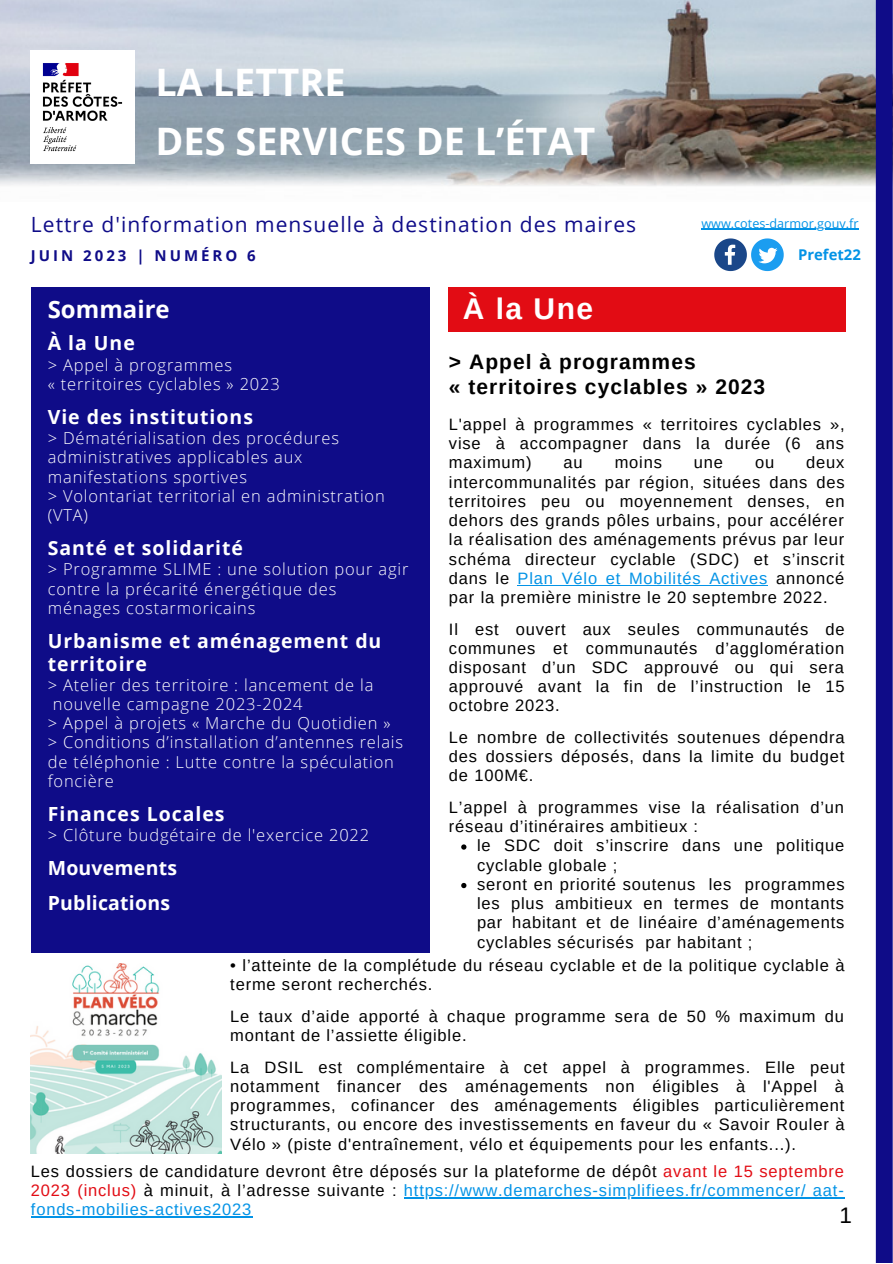
<style>
.page{position:relative;width:893px;height:1264px;background:#fff}
.page>*{position:absolute;margin:0;border:0;box-sizing:border-box;transform-origin:0 0}
.t1{font:700 37.8px "Open Sans";color:#fff}
.t2{font:700 30px "Arimo";color:#fff}
.t3{font:700 24px "Open Sans";color:#fff}
.t4{font:22.5px "Arimo";color:#000}
.t5{font:21px "Open Sans";letter-spacing:.05em;color:#0f0c88}
.t6{font:700 21px "Arimo";letter-spacing:.05em;color:#000}
.t7{font:700 19.5px/22.8px "Open Sans";letter-spacing:.05em;color:#fff}
.t8{font:700 19.5px "Open Sans";letter-spacing:.01em;color:#fff}
.t9{font:16.5px/19.2px "Arimo";letter-spacing:.05em;color:#000;text-align:justify}
.t10{font:300 16.5px/19.2px "Open Sans";letter-spacing:.05em;color:#fff}
.t11{font:700 15px "Open Sans";letter-spacing:.2em;color:#0f0c88}
.t12{font:700 14.85px "Open Sans";color:#0393e6}
.t13{font:12.6px "Open Sans";color:#0393e6}
.s1{color:#0393e6}
.s2{color:#e20c14}
</style>
<div class="page">
<div style="left:31px;top:287px;width:398px;height:665px;background:#0f0c88"></div>
<img style="left:0;top:0;width:875px;height:186px">
<svg style="left:714px;top:238px;width:69px;height:33px"></svg>
<img style="left:31px;top:51px;width:103px;height:112px">
<div style="left:875px;top:0;width:17px;height:1262px;background:#0f0c88"></div>
<div style="left:449px;top:287px;width:396px;height:44px;background:#e20c14"></div>
<img style="left:31px;top:963px;width:190px;height:190px">
<hr style="left:701px;top:229px;width:157px;height:1px;background:#0393e6">
<svg style="left:461px;top:844px;width:5px;height:5px"></svg>
<svg style="left:461px;top:882px;width:5px;height:6px"></svg>
<hr style="left:517px;top:584px;width:251px;height:1px;background:#0393e6">
<hr style="left:404px;top:1196px;width:440px;height:2px;background:#0393e6">
<hr style="left:31px;top:1216px;width:221px;height:1px;background:#0393e6">
<p class="t1" style="left:155px;top:56px;width:191px">LA LETTRE</p>
<p class="t1" style="left:155px;top:115px;width:441px">DES SERVICES DE L’ÉTAT</p>
<p class="t5" style="left:31px;top:209px;width:606px">Lettre d'information mensuelle à destination des maires</p>
<p class="t11" style="left:31px;top:245px;width:226px">JUIN 2023 | NUMÉRO 6</p>
<p class="t3" style="left:48px;top:292px;width:123px">Sommaire</p>
<p class="t2" style="left:462px;top:292px;width:132px">À la Une</p>
<p class="t13" style="left:701px;top:214px;width:158px">www.cotes-darmor.gouv.fr</p>
<p class="t12" style="left:798px;top:244px;width:64px">Prefet22</p>
<p class="t7" style="left:48px;top:331px;width:89px">À la Une</p>
<p class="t10" style="left:48px;top:354px;width:186px">&gt; Appel à programmes</p>
<p class="t10" style="left:48px;top:374px;width:233px">« territoires cyclables » 2023</p>
<p class="t7" style="left:48px;top:405px;width:207px">Vie des institutions</p>
<p class="t10" style="left:48px;top:428px;width:293px">&gt; Dématérialisation des procédures administratives applicables aux manifestations sportives</p>
<p class="t10" style="left:48px;top:486px;width:338px">&gt; Volontariat territorial en administration (VTA)</p>
<p class="t7" style="left:48px;top:536px;width:197px">Santé et solidarité</p>
<p class="t10" style="left:48px;top:559px;width:362px">&gt; Programme SLIME : une solution pour agir contre la précarité énergétique des ménages costarmoricains</p>
<p class="t7" style="left:48px;top:629px;width:335px">Urbanisme et aménagement du territoire</p>
<p class="t10" style="left:53px;top:674px;width:322px;text-indent:-5px">&gt; Atelier des territoire : lancement de la nouvelle campagne 2023-2024</p>
<p class="t10" style="left:48px;top:713px;width:344px">&gt; Appel à projets « Marche du Quotidien »</p>
<p class="t10" style="left:48px;top:732px;width:357px">&gt; Conditions d’installation d’antennes relais de téléphonie : Lutte contre la spéculation foncière</p>
<p class="t7" style="left:48px;top:802px;width:178px">Finances Locales</p>
<p class="t10" style="left:48px;top:825px;width:323px">&gt; Clôture budgétaire de l'exercice 2022</p>
<p class="t8" style="left:48px;top:854px;width:131px">Mouvements</p>
<p class="t8" style="left:48px;top:889px;width:124px">Publications</p>
<p class="t6" style="left:449px;top:350px;width:248px">&gt; Appel à programmes</p>
<p class="t6" style="left:449px;top:374px;width:318px">« territoires cyclables » 2023</p>
<p class="t9" style="left:449px;top:414px;width:397px">L'appel à programmes « territoires cyclables », vise à accompagner dans la durée (6 ans maximum)</p>
<p class="t9" style="left:449px;top:453px;width:397px;text-indent:357px">deux intercommunalités par région, situées dans des territoires peu ou moyennement denses, en dehors des grands pôles urbains, pour accélérer la réalisation des aménagements prévus par leur schéma directeur cyclable (SDC) et s’inscrit dans le <span class="s1">Plan Vélo et Mobilités Actives</span> annoncé par la première ministre le 20 septembre 2022.</p>
<p class="t9" style="left:449px;top:619px;width:397px">Il est ouvert aux seules communautés de communes et communautés d’agglomération disposant d’un SDC approuvé ou qui sera approuvé avant la fin de l’instruction le 15 octobre 2023.</p>
<p class="t9" style="left:449px;top:727px;width:397px">Le nombre de collectivités soutenues dépendra des dossiers déposés, dans la limite du budget de 100M€.</p>
<p class="t9" style="left:449px;top:797px;width:396px">L’appel à programmes vise la réalisation d’un réseau d’itinéraires ambitieux :</p>
<p class="t9" style="left:563px;top:453px;width:21px">au</p>
<p class="t9" style="left:614px;top:453px;width:49px">moins</p>
<p class="t9" style="left:694px;top:453px;width:31px">une</p>
<p class="t9" style="left:755px;top:453px;width:21px">ou</p>
<p class="t9" style="left:477px;top:836px;width:369px">le SDC doit s’inscrire dans une politique cyclable globale ;</p>
<p class="t9" style="left:477px;top:874px;width:369px">seront en priorité soutenus les programmes les plus ambitieux en termes de montants par habitant et de linéaire d’aménagements cyclables sécurisés par habitant ;</p>
<p class="t9" style="left:230px;top:955px;width:615px">• l’atteinte de la complétude du réseau cyclable et de la politique cyclable à terme seront recherchés.</p>
<p class="t9" style="left:230px;top:1006px;width:615px">Le taux d’aide apporté à chaque programme sera de 50 % maximum du montant de l’assiette éligible.</p>
<p class="t9" style="left:230px;top:1057px;width:615px">La DSIL est complémentaire à cet appel à programmes. Elle peut notamment financer des aménagements non éligibles à l'Appel à programmes, cofinancer des aménagements éligibles particulièrement structurants, ou encore des investissements en faveur du « Savoir Rouler à Vélo » (piste d'entraînement, vélo et équipements pour les enfants...).</p>
<p class="t9" style="left:31px;top:1161px;width:814px">Les dossiers de candidature devront être déposés sur la plateforme de dépôt <span class="s2">avant le 15 septembre 2023 (inclus)</span> à minuit, à l’adresse suivante : <span class="s1">https://www.demarches-simplifiees.fr/commencer/ aat&shy;fonds-mobilies-actives2023</span></p>
<p class="t4" style="left:839px;top:1202px;width:14px">1</p>
</div>
